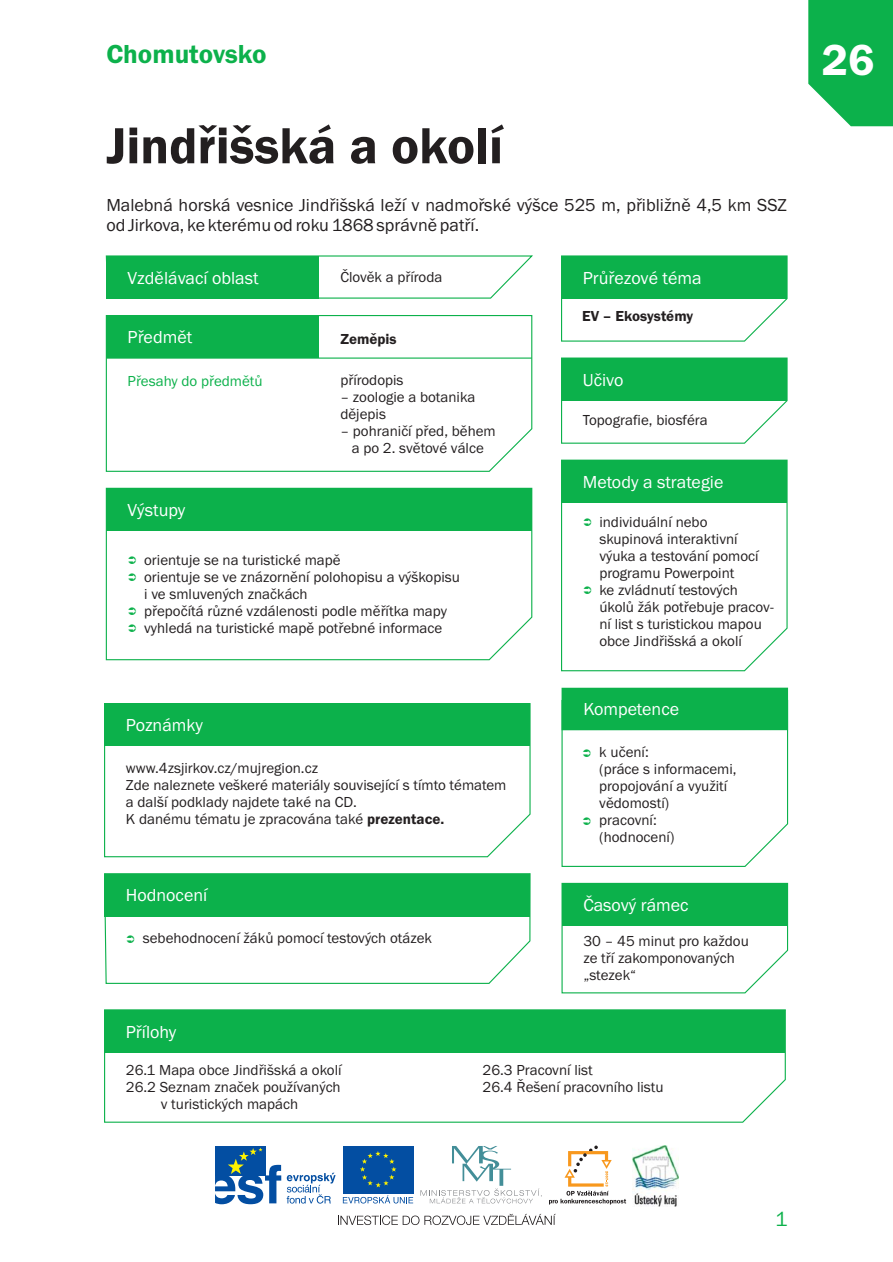
<style>
.page{position:relative;width:893px;height:1262px;background:#fff}
.page>*{position:absolute;margin:0;border:0;box-sizing:border-box;transform-origin:0 0}
.t1{font:600 52.5px "Franklin Gothic";color:#231f20}
.t2{font:600 45px "Franklin Gothic";color:#fff}
.t3{font:600 27px "Franklin Gothic";color:#0cb14b}
.t4{font:21px "Franklin Gothic";color:#0cb14b}
.t5{font:18px/20.4px "Franklin Gothic";color:#231f20}
.t6{font:18px "Franklin Gothic";color:#fff}
.t7{font:15px/17px "Franklin Gothic";color:#231f20}
.t8{font:600 15px "Franklin Gothic";color:#231f20}
.t9{font:15px "Franklin Gothic";color:#0cb14b}
.s1{font-weight:600}
</style>
<div class="page">
<svg style="left:808px;top:0;width:84px;height:126px;background:#22b85b"></svg>
<svg style="left:105px;top:315px;width:428px;height:157px"></svg>
<svg style="left:561px;top:255px;width:227px;height:87px"></svg>
<div style="left:561px;top:256px;width:226px;height:42px;background:#0cb14b"></div>
<svg style="left:561px;top:357px;width:227px;height:87px"></svg>
<div style="left:561px;top:358px;width:226px;height:42px;background:#0cb14b"></div>
<svg style="left:561px;top:459px;width:227px;height:213px"></svg>
<div style="left:561px;top:460px;width:226px;height:43px;background:#0cb14b"></div>
<svg style="left:105px;top:255px;width:428px;height:44px"></svg>
<div style="left:106px;top:256px;width:213px;height:42px;background:#0cb14b"></div>
<div style="left:106px;top:315px;width:213px;height:43px;background:#0cb14b"></div>
<svg style="left:105px;top:487px;width:428px;height:174px"></svg>
<div style="left:106px;top:488px;width:425px;height:43px;background:#0cb14b"></div>
<hr style="left:106px;top:357px;width:425px;height:2px;background:#0cb14b">
<svg style="left:561px;top:882px;width:227px;height:112px"></svg>
<div style="left:562px;top:883px;width:225px;height:43px;background:#0cb14b"></div>
<svg style="left:104px;top:873px;width:427px;height:111px"></svg>
<div style="left:105px;top:873px;width:425px;height:43px;background:#0cb14b"></div>
<svg style="left:104px;top:1009px;width:682px;height:114px"></svg>
<div style="left:105px;top:1009px;width:680px;height:43px;background:#0cb14b"></div>
<svg style="left:338px;top:1213px;width:218px;height:12px"></svg>
<div style="left:215px;top:1146px;width:50px;height:29px;background:#034ea2"></div>
<svg style="left:215px;top:1147px;width:66px;height:57px"></svg>
<svg style="left:287px;top:1172px;width:48px;height:31px"></svg>
<div style="left:343px;top:1146px;width:70px;height:47px;background:#034ea2"></div>
<svg style="left:360px;top:1151px;width:36px;height:36px"></svg>
<svg style="left:343px;top:1195px;width:70px;height:8px"></svg>
<svg style="left:420px;top:1146px;width:122px;height:57px"></svg>
<svg style="left:549px;top:1145px;width:77px;height:59px"></svg>
<img style="left:632px;top:1145px;width:46px;height:61px">
<svg style="left:104px;top:703px;width:427px;height:155px"></svg>
<div style="left:105px;top:703px;width:425px;height:43px;background:#0cb14b"></div>
<div style="left:561px;top:687px;width:227px;height:43px;background:#0cb14b"></div>
<svg style="left:584px;top:519px;width:7px;height:7px"></svg>
<svg style="left:584px;top:587px;width:7px;height:7px"></svg>
<svg style="left:129px;top:556px;width:7px;height:8px"></svg>
<svg style="left:129px;top:573px;width:7px;height:8px"></svg>
<svg style="left:129px;top:607px;width:7px;height:8px"></svg>
<svg style="left:129px;top:624px;width:7px;height:8px"></svg>
<svg style="left:127px;top:935px;width:7px;height:7px"></svg>
<svg style="left:561px;top:699px;width:227px;height:168px"></svg>
<h3 class="t3" style="left:106px;top:45px;width:162px">Chomutovsko</h3>
<h2 class="t2" style="left:821px;top:45px;width:54px">26</h2>
<h1 class="t1" style="left:106px;top:127px;width:398px">Jindřišská a okolí</h1>
<p class="t5" style="left:106px;top:196px;width:682px">Malebná horská vesnice Jindřišská leží v nadmořské výšce 525 m, přibližně 4,5 km SSZ od Jirkova, ke kterému od roku 1868 správně patří.</p>
<p class="t6" style="left:128px;top:271px;width:133px">Vzdělávací oblast</p>
<p class="t7" style="left:340px;top:270px;width:104px">Člověk a příroda</p>
<p class="t6" style="left:128px;top:331px;width:66px">Předmět</p>
<p class="t8" style="left:340px;top:333px;width:58px">Zeměpis</p>
<p class="t9" style="left:128px;top:375px;width:137px">Přesahy do předmětů</p>
<p class="t7" style="left:340px;top:372px;width:65px">přírodopis</p>
<p class="t7" style="left:340px;top:389px;width:136px">– zoologie a botanika dějepis</p>
<p class="t7" style="left:340px;top:423px;width:157px;text-align:center">– pohraničí před, během a po 2. světové válce</p>
<p class="t6" style="left:128px;top:504px;width:59px">Výstupy</p>
<p class="t7" style="left:144px;top:552px;width:317px">orientuje se na turistické mapě<br>orientuje se ve znázornění polohopisu a výškopisu i ve smluvených značkách<br>přepočítá různé vzdálenosti podle měřítka mapy vyhledá na turistické mapě potřebné informace</p>
<p class="t6" style="left:126px;top:719px;width:79px">Poznámky</p>
<p class="t7" style="left:126px;top:761px;width:382px">www.4zsjirkov.cz/mujregion.cz<br>Zde naleznete veškeré materiály související s tímto tématem a další podklady najdete také na CD.<br>K danému tématu je zpracována také <span class="s1">prezentace.</span></p>
<p class="t6" style="left:126px;top:889px;width:83px">Hodnocení</p>
<p class="t7" style="left:143px;top:931px;width:291px">sebehodnocení žáků pomocí testových otázek</p>
<p class="t6" style="left:583px;top:271px;width:120px">Průřezové téma</p>
<p class="t8" style="left:582px;top:311px;width:112px">EV – Ekosystémy</p>
<p class="t6" style="left:583px;top:373px;width:42px">Učivo</p>
<p class="t7" style="left:583px;top:413px;width:126px">Topografie, biosféra</p>
<p class="t6" style="left:583px;top:475px;width:142px">Metody a strategie</p>
<p class="t7" style="left:599px;top:515px;width:176px">individuální nebo skupinová interaktivní výuka a testování pomocí programu Powerpoint<br>ke zvládnutí testových úkolů žák potřebuje pracov&shy;ní list s turistickou mapou obce Jindřišská a okolí</p>
<p class="t6" style="left:583px;top:703px;width:97px">Kompetence</p>
<p class="t7" style="left:599px;top:745px;width:139px">k učení:<br>(práce s informacemi, propojování a využití vědomostí)<br>pracovní:<br>(hodnocení)</p>
<p class="t6" style="left:583px;top:898px;width:107px">Časový rámec</p>
<p class="t7" style="left:583px;top:933px;width:167px">30 45 minut pro každou ze tří zakomponovaných „stezek“</p>
<p class="t7" style="left:604px;top:933px;width:10px">–</p>
<p class="t6" style="left:126px;top:1025px;width:52px">Přílohy</p>
<p class="t7" style="left:126px;top:1062px;width:217px;text-align:center">26.1 Mapa obce Jindřišská a okolí<br>26.2 Seznam značek používaných v turistických mapách</p>
<p class="t7" style="left:482px;top:1062px;width:182px">26.3 Pracovní list<br>26.4 Řešení pracovního listu</p>
<h3 class="t4" style="left:775px;top:1211px;width:14px">1</h3>
</div>
